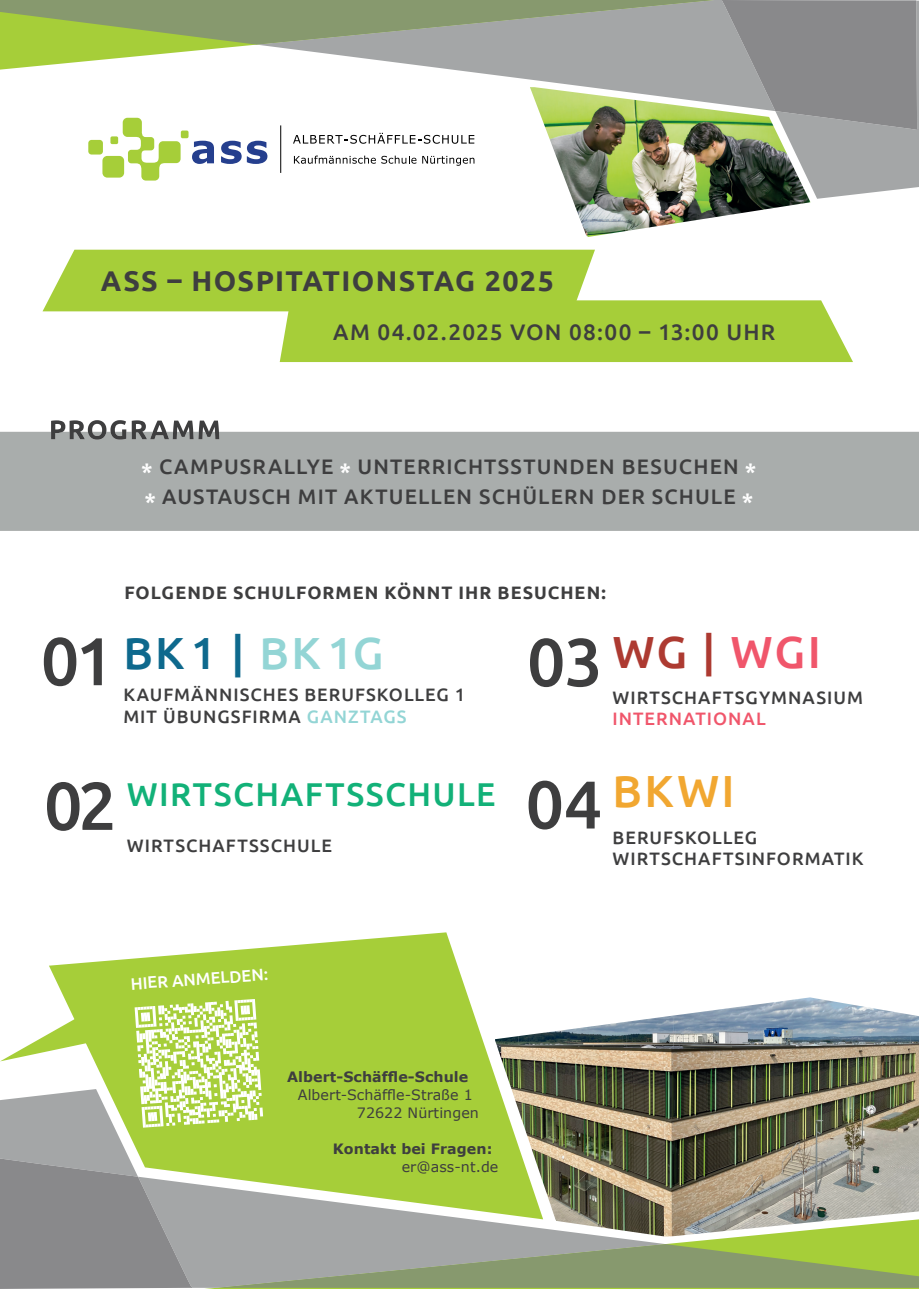
<style>
.page{position:relative;width:919px;height:1289px;background:#fff}
.page>*{position:absolute;margin:0;border:0;box-sizing:border-box;transform-origin:0 0}
.t1{font:500 67.5px/144.6px "Ubuntu";letter-spacing:-.04em;color:#3e3e3f}
.t2{font:500 45px "Ubuntu";letter-spacing:.05em;color:#0e698d}
.t3{font:500 45px "Ubuntu";color:#ad3a31}
.t4{font:500 45px "Ubuntu";color:#f1a731}
.t5{font:500 33px "Ubuntu";letter-spacing:.045em;color:#12b178}
.t6{font:700 28.5px "Ubuntu";letter-spacing:.05em;color:#3e3e3f}
.t7{font:500 22.5px "Ubuntu";letter-spacing:.05em;color:#3e3e3f}
.t8{font:500 21px/30px "Ubuntu";letter-spacing:.055em;color:#3e3e3f}
.t9{font:500 18px/21.6px "Ubuntu";letter-spacing:.055em;color:#3e3e3f}
.t10{font:700 18px "Ubuntu";letter-spacing:.055em;color:#3e3e3f}
.t11{font:500 18px "Ubuntu";letter-spacing:.055em;color:#f0566b}
.t12{font:500 16.8px "Ubuntu";color:#fff}
.t13{font:14.25px/18px "Verdana";letter-spacing:.005em;color:#3e3e3f}
.t14{font:700 14.25px "Verdana";letter-spacing:.005em;color:#3e3e3f}
.s1{font-size:24px;color:#fff}
.s2{color:#93d5d5}
.s3{color:#f0566b}
</style>
<div class="page">
<div style="left:0;top:432px;width:918px;height:99px;background:#a9adac"></div>
<svg style="left:43px;top:250px;width:810px;height:112px"></svg>
<svg style="left:0;top:45px;width:252px;height:25px"></svg>
<svg style="left:260px;top:0;width:461px;height:87px;fill:#a4a6a7"></svg>
<svg style="left:0;top:0;width:714px;height:45px;background:#94a479"></svg>
<svg style="left:721px;top:0;width:197px;height:199px;background:#949597"></svg>
<svg style="left:293px;top:133px;width:181px;height:11px"></svg>
<svg style="left:294px;top:155px;width:122px;height:9px"></svg>
<svg style="left:422px;top:156px;width:52px;height:10px"></svg>
<hr style="left:280px;top:125px;width:1px;height:48px;background:#000">
<svg style="left:123px;top:118px;width:57px;height:62px"></svg>
<div style="left:110px;top:136px;width:8px;height:8px;background:#a6ce39;border-radius:2px"></div>
<div style="left:88px;top:140px;width:15px;height:14px;background:#a6ce39;border-radius:3px"></div>
<div style="left:181px;top:130px;width:7px;height:8px;background:#a6ce39;border-radius:2px"></div>
<div style="left:102px;top:156px;width:22px;height:22px;background:#a6ce39;border-radius:5px"></div>
<svg style="left:192px;top:141px;width:22px;height:23px"></svg>
<svg style="left:221px;top:141px;width:46px;height:23px"></svg>
<img style="left:530px;top:87px;width:280px;height:150px">
<svg style="left:177px;top:932px;width:277px;height:23px"></svg>
<svg style="left:0;top:955px;width:918px;height:333px"></svg>
<svg style="left:51px;top:420px;width:168px;height:19px"></svg>
<h3 class="t6" style="left:101px;top:264px;width:454px">ASS – HOSPITATIONSTAG 2025</h3>
<p class="t7" style="left:333px;top:317px;width:444px">AM 04.02.2025 VON 08:00 – 13:00 UHR</p>
<p class="t8" style="left:141px;top:450px;width:616px"><span class="s1">*</span> CAMPUSRALLYE <span class="s1">*</span> UNTERRICHTSSTUNDEN BESUCHEN <span class="s1">* *</span> AUSTAUSCH MIT AKTUELLEN SCHÜLERN DER SCHULE <span class="s1">*</span></p>
<p class="t10" style="left:124px;top:581px;width:483px">FOLGENDE SCHULFORMEN KÖNNT IHR BESUCHEN:</p>
<h2 class="t2" style="left:123px;top:624px;width:261px">BK 1 | <span class="s2">BK1G</span></h2>
<h1 class="t1" style="left:41px;top:586px;width:77px">01<br>02</h1>
<h1 class="t1" style="left:525px;top:588px;width:78px;line-height:142.4px">03<br>04</h1>
<p class="t9" style="left:123px;top:683px;width:343px">KAUFMÄNNISCHES BERUFSKOLLEG 1<br>MIT ÜBUNGSFIRMA <span class="s2">GANZTAGS</span></p>
<h3 class="t5" style="left:127px;top:773px;width:370px">WIRTSCHAFTSSCHULE</h3>
<p class="t9" style="left:127px;top:834px;width:206px">WIRTSCHAFTSSCHULE</p>
<h2 class="t3" style="left:612px;top:623px;width:210px">WG | <span class="s3">WGI</span></h2>
<p class="t9" style="left:612px;top:685px;width:252px">WIRTSCHAFTSGYMNASIUM</p>
<p class="t11" style="left:612px;top:707px;width:154px">INTERNATIONAL</p>
<h2 class="t4" style="left:612px;top:762px;width:123px">BKWI</h2>
<p class="t9" style="left:612px;top:825px;width:252px">BERUFSKOLLEG<br>WIRTSCHAFTSINFORMATIK</p>
<p class="t12" style="left:130px;top:972px;width:139px;rotate:-4deg">HIER ANMELDEN:</p>
<p class="t14" style="left:287px;top:1067px;width:183px">Albert-Schäffle-Schule</p>
<p class="t13" style="left:357px;top:1085px;width:124px;text-indent:-59px">Albert-Schäffle-Straße 1<br>72622 Nürtingen</p>
<p class="t14" style="left:333px;top:1139px;width:161px">Kontakt bei Fragen:</p>
<p class="t13" style="left:401px;top:1157px;width:98px">er@ass-nt.de</p>
</div>
